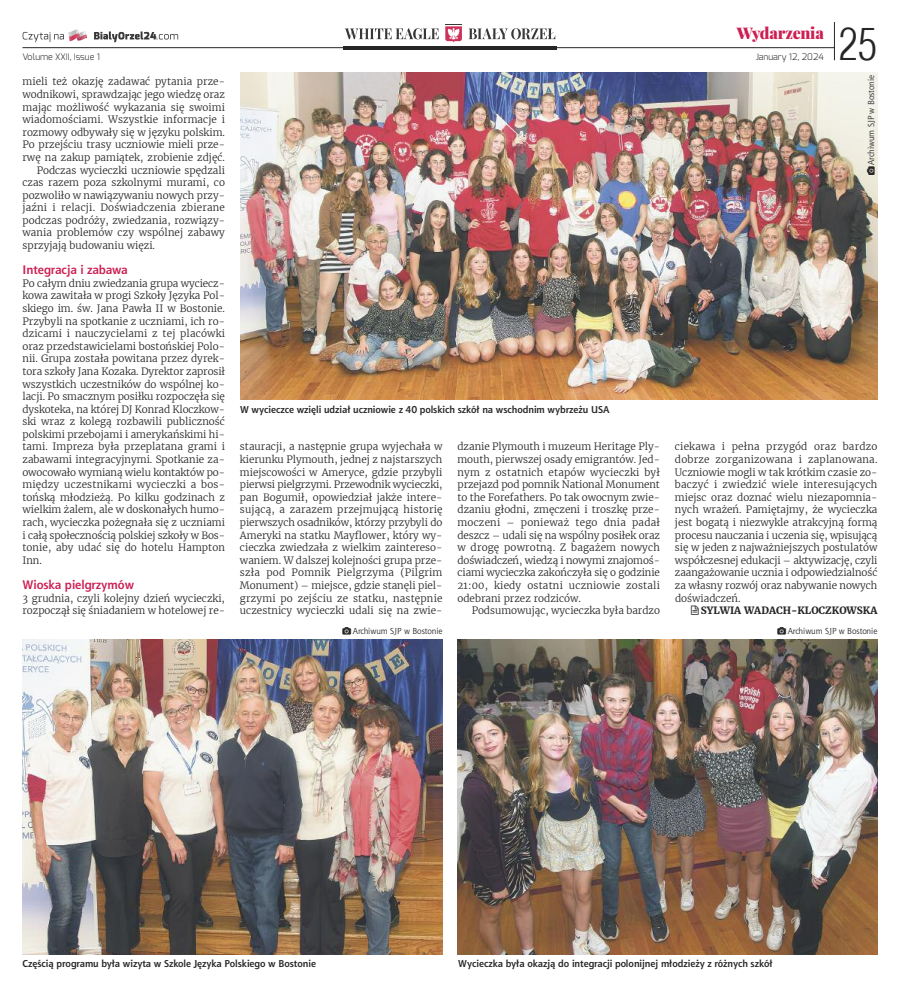
<style>
.page{position:relative;width:900px;height:990px;background:#fff}
.page>*{position:absolute;margin:0;border:0;box-sizing:border-box;transform-origin:0 0}
.t1{font:300 43.62px "Switzerland Cond";color:#272627}
.t2{font:900 15.62px "Playfair Display";letter-spacing:-.015em;color:#cc1e52}
.t3{font:700 12.5px "Aerton EFN";color:#cc1e52}
.t4{font:300 10px/12.6px "Merriweather";color:#272627;text-align:justify}
.t5{font:700 10px "Aerton EFN";color:#272627}
.t6{font:300 10px "Merriweather";letter-spacing:.02em;color:#272627}
.t7{font:700 10px "Merriweather";color:#272627}
.t8{font:300 9px "Exo";color:#272627}
.t9{font:8.75px "Aerton EFN";color:#272627}
</style>
<div class="page">
<hr style="left:343px;top:46px;width:214px;height:3px;background:#272627">
<hr style="left:834px;top:22px;width:1px;height:38px;background:#272627">
<svg style="left:23px;top:30px;width:64px;height:12px"></svg>
<svg style="left:94px;top:31px;width:84px;height:11px"></svg>
<svg style="left:345px;top:28px;width:94px;height:11px"></svg>
<svg style="left:469px;top:28px;width:86px;height:11px"></svg>
<svg style="left:445px;top:26px;width:17px;height:16px"></svg>
<hr style="left:22px;top:47px;width:813px;height:1px;background:#272627">
<img style="left:240px;top:73px;width:637px;height:327px">
<img style="left:22px;top:640px;width:421px;height:314px">
<img style="left:457px;top:640px;width:420px;height:314px">
<svg style="left:867px;top:166px;width:8px;height:9px"></svg>
<h2 class="t2" style="left:737px;top:25px;width:89px">Wydarzenia</h2>
<p class="t8" style="left:22px;top:51px;width:79px">Volume XXII, Issue 1</p>
<p class="t8" style="left:756px;top:51px;width:70px">January 12, 2024</p>
<h1 class="t1" style="left:839px;top:19px;width:40px">25</h1>
<p class="t4" style="left:22px;top:76px;width:204px">mieli też okazję zadawać pytania prze-</p>
<p class="t4" style="left:22px;top:88px;width:204px">wodnikowi, sprawdzając jego wiedzę oraz</p>
<p class="t4" style="left:22px;top:101px;width:204px">mając możliwość wykazania się swoimi</p>
<p class="t4" style="left:22px;top:113px;width:204px">wiadomościami. Wszystkie informacje i</p>
<p class="t4" style="left:22px;top:126px;width:204px">rozmowy odbywały się w języku polskim.</p>
<p class="t4" style="left:22px;top:139px;width:204px">Po przejściu trasy uczniowie mieli prze-</p>
<p class="t4" style="left:22px;top:151px;width:204px">rwę na zakup pamiątek, zrobienie zdjęć.</p>
<p class="t4" style="left:37px;top:164px;width:190px">Podczas wycieczki uczniowie spędzali</p>
<p class="t4" style="left:22px;top:176px;width:204px">czas razem poza szkolnymi murami, co</p>
<p class="t4" style="left:22px;top:189px;width:204px">pozwoliło w nawiązywaniu nowych przy-</p>
<p class="t6" style="left:22px;top:201px;width:204px">jaźni i relacji. Doświadczenia zbierane</p>
<p class="t4" style="left:22px;top:214px;width:204px">podczas podróży, zwiedzania, rozwiązy-</p>
<p class="t4" style="left:22px;top:227px;width:204px">wania problemów czy wspólnej zabawy</p>
<p class="t4" style="left:22px;top:239px;width:134px">sprzyjają budowaniu więzi.</p>
<p class="t3" style="left:22px;top:265px;width:107px">Integracja i zabawa</p>
<p class="t4" style="left:22px;top:277px;width:204px">Po całym dniu zwiedzania grupa wyciecz&shy;kowa zawitała w progi Szkoły Języka Pol&shy;skiego im. św. Jana Pawła II w Bostonie.<br>Przybyli na spotkanie z uczniami, ich ro&shy;dzicami i nauczycielami z tej placówki oraz przedstawicielami bostońskiej Polo&shy;nii. Grupa została powitana przez dyrek&shy;tora szkoły Jana Kozaka. Dyrektor zaprosił wszystkich uczestników do wspólnej ko&shy;lacji. Po smacznym posiłku rozpoczęła się dyskoteka, na której DJ Konrad Kloczkow&shy;ski wraz z kolegą rozbawili publiczność polskimi przebojami i amerykańskimi hi&shy;tami. Impreza była przeplatana grami i zabawami integracyjnymi. Spotkanie za&shy;owocowało wymianą wielu kontaktów po&shy;między uczestnikami wycieczki a bos&shy;tońską młodzieżą. Po kilku godzinach z wielkim żalem, ale w doskonałych humo&shy;rach, wycieczka pożegnała się z uczniami i całą społecznością polskiej szkoły w Bos&shy;tonie, aby udać się do hotelu Hampton Inn.</p>
<p class="t3" style="left:22px;top:580px;width:113px">wioska pielgrzymów</p>
<p class="t4" style="left:22px;top:592px;width:204px">3 grudnia, czyli kolejny dzień wycieczki, rozpoczął się śniadaniem w hotelowej re-</p>
<p class="t5" style="left:240px;top:405px;width:371px">w wycieczce wzięli udział uczniowie z 40 polskich szkół na wschodnim wybrzeżu usa</p>
<p class="t4" style="left:240px;top:441px;width:204px">stauracji, a następnie grupa wyjechała w kierunku Plymouth, jednej z najstarszych miejscowości w Ameryce, gdzie przybyli pierwsi pielgrzymi. Przewodnik wycieczki, pan Bogumił, opowiedział jakże intere&shy;sującą, a zarazem przejmującą historię pierwszych osadników, którzy przybyli do Ameryki na statku Mayflower, który wy&shy;cieczka zwiedzała z wielkim zaintereso&shy;waniem. W dalszej kolejności grupa prze&shy;szła pod Pomnik Pielgrzyma (Pilgrim Monument) – miejsce, gdzie stanęli piel&shy;grzymi po zejściu ze statku, następnie uczestnicy wycieczki udali się na zwie-</p>
<p class="t4" style="left:457px;top:441px;width:204px">dzanie Plymouth i muzeum Heritage Ply&shy;mouth, pierwszej osady emigrantów. Jed&shy;nym z ostatnich etapów wycieczki był przejazd pod pomnik National Monument to the Forefathers. Po tak owocnym zwie&shy;dzaniu głodni, zmęczeni i troszkę prze&shy;moczeni – ponieważ tego dnia padał deszcz – udali się na wspólny posiłek oraz w drogę powrotną. Z bagażem nowych doświadczeń, wiedzą i nowymi znajomoś&shy;ciami wycieczka zakończyła się o godzinie 21:00, kiedy ostatni uczniowie zostali odebrani przez rodziców.</p>
<p class="t4" style="left:472px;top:604px;width:190px">Podsumowując, wycieczka była bardzo</p>
<p class="t9" style="left:353px;top:628px;width:91px">Archiwum SJP w Bostonie</p>
<p class="t9" style="left:868px;top:165px;width:91px;rotate:-90deg">Archiwum SJP w Bostonie</p>
<p class="t4" style="left:675px;top:441px;width:204px">ciekawa i pełna przygód oraz bardzo dobrze zorganizowana i zaplanowana.<br>Uczniowie mogli w tak krótkim czasie zo&shy;baczyć i zwiedzić wiele interesujących miejsc oraz doznać wielu niezapomnia&shy;nych wrażeń. Pamiętajmy, że wycieczka jest bogatą i niezwykle atrakcyjną formą procesu nauczania i uczenia się, wpisującą się w jeden z najważniejszych postulatów współczesnej edukacji – aktywizację, czyli zaangażowanie ucznia i odpowiedzialność za własny rozwój oraz nabywanie nowych doświadczeń.</p>
<p class="t7" style="left:701px;top:604px;width:178px">SYLWIA WADACH-KLOCZKOWSKA</p>
<p class="t9" style="left:788px;top:628px;width:91px">Archiwum SJP w Bostonie</p>
<p class="t5" style="left:23px;top:959px;width:295px">Częścią programu była wizyta w szkole języka polskiego w Bostonie</p>
<p class="t5" style="left:458px;top:959px;width:316px">wycieczka była okazją do integracji polonijnej młodzieży z różnych szkół</p>
</div>
